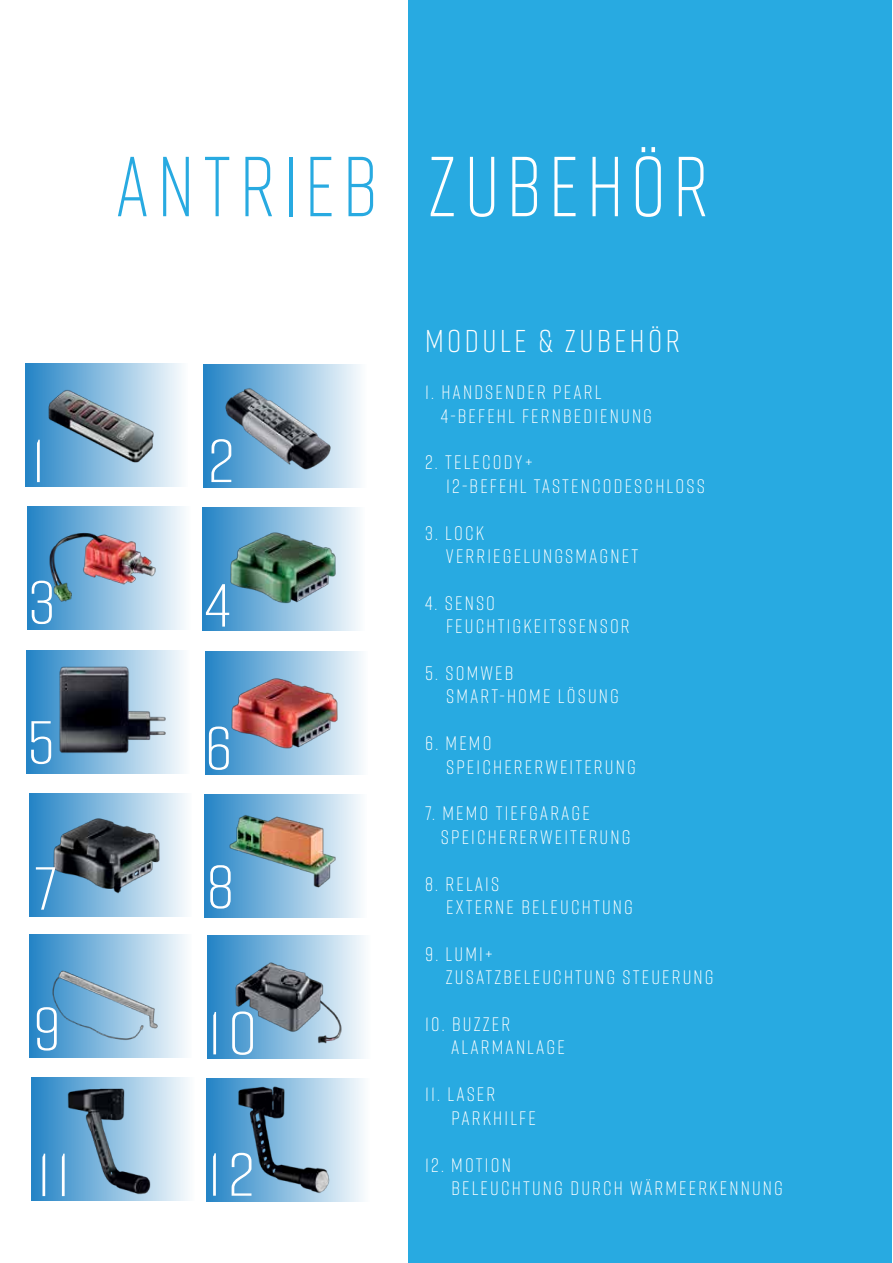
<style>
.page{position:relative;width:893px;height:1263px;background:#fff}
.page>*{position:absolute;margin:0;border:0;box-sizing:border-box;transform-origin:0 0}
.t1{font:300 84.9px "Rift";letter-spacing:.105em;color:#28aae1;scale:.92 1}
.t2{font:300 60.6px "Rift";color:#fff;scale:1.12 1}
.t3{font:300 31.5px "Rift";letter-spacing:.11em;color:#fff}
.t4{font:300 19.5px/23.4px "Rift";letter-spacing:.11em;color:#fff}
.s1{color:#fff}
</style>
<div class="page">
<div style="left:408px;top:0;width:484px;height:1263px;background:#28aae1"></div>
<div style="left:284px;top:308px;width:607px;height:7px;background:#fff"></div>
<div style="left:409px;top:308px;width:482px;height:8px;background:#28aae1"></div>
<svg style="left:25px;top:364px;width:157px;height:122px"></svg>
<svg style="left:203px;top:365px;width:157px;height:122px"></svg>
<svg style="left:27px;top:507px;width:157px;height:122px"></svg>
<svg style="left:202px;top:508px;width:157px;height:122px"></svg>
<svg style="left:27px;top:651px;width:157px;height:122px;background:#4395cd"></svg>
<svg style="left:205px;top:652px;width:157px;height:122px"></svg>
<svg style="left:29px;top:794px;width:157px;height:122px"></svg>
<svg style="left:204px;top:795px;width:157px;height:122px"></svg>
<svg style="left:29px;top:935px;width:157px;height:122px"></svg>
<svg style="left:208px;top:936px;width:156px;height:122px"></svg>
<svg style="left:32px;top:1078px;width:156px;height:122px"></svg>
<svg style="left:206px;top:1079px;width:157px;height:122px"></svg>
<img style="left:208px;top:364px;width:140px;height:124px">
<img style="left:31px;top:363px;width:140px;height:124px">
<img style="left:33px;top:506px;width:140px;height:124px">
<img style="left:213px;top:507px;width:140px;height:124px">
<img style="left:43px;top:650px;width:139px;height:124px">
<img style="left:215px;top:651px;width:139px;height:124px">
<img style="left:37px;top:793px;width:139px;height:124px">
<img style="left:213px;top:794px;width:139px;height:124px">
<img style="left:35px;top:935px;width:140px;height:123px">
<img style="left:219px;top:935px;width:139px;height:124px">
<img style="left:39px;top:1077px;width:140px;height:124px">
<img style="left:214px;top:1078px;width:139px;height:124px">
<h1 class="t1" style="left:116px;top:127px;width:646px">ANTRIEB <span class="s1">ZUBEHÖR</span></h1>
<h2 class="t2" style="left:32px;top:418px;width:14px">1</h2>
<h2 class="t2" style="left:208px;top:418px;width:26px">2</h2>
<h2 class="t2" style="left:28px;top:560px;width:26px">3</h2>
<h2 class="t2" style="left:205px;top:563px;width:24px">4</h2>
<h2 class="t2" style="left:27px;top:700px;width:26px">5</h2>
<h2 class="t2" style="left:204px;top:706px;width:27px">6</h2>
<h2 class="t2" style="left:34px;top:846px;width:22px">7</h2>
<h2 class="t2" style="left:206px;top:844px;width:27px">8</h2>
<h2 class="t2" style="left:33px;top:986px;width:27px">9</h2>
<h2 class="t2" style="left:208px;top:991px;width:46px">10</h2>
<h2 class="t2" style="left:37px;top:1132px;width:31px">11</h2>
<h2 class="t2" style="left:208px;top:1132px;width:44px">12</h2>
<h3 class="t3" style="left:425px;top:319px;width:256px">MODULE &amp; ZUBEHÖR</h3>
<p class="t4" style="left:441px;top:380px;width:213px;text-indent:-16px">1. HANDSENDER PEARL<br>4-BEFEHL FERNBEDIENUNG</p>
<p class="t4" style="left:446px;top:450px;width:260px;text-indent:-21px">2. TELECODY+<br>12-BEFEHL TASTENCODESCHLOSS</p>
<p class="t4" style="left:446px;top:520px;width:194px;text-indent:-21px">3. LOCK<br>VERRIEGELUNGSMAGNET</p>
<p class="t4" style="left:446px;top:590px;width:185px;text-indent:-21px">4. SENSO<br>FEUCHTIGKEITSSENSOR</p>
<p class="t4" style="left:446px;top:660px;width:174px;text-indent:-21px">5. SOMWEB<br>SMART-HOME LÖSUNG</p>
<p class="t4" style="left:446px;top:731px;width:191px;text-indent:-21px">6. MEMO<br>SPEICHERERWEITERUNG</p>
<p class="t4" style="left:441px;top:801px;width:191px;text-indent:-16px">7. MEMO TIEFGARAGE<br>SPEICHERERWEITERUNG</p>
<p class="t4" style="left:446px;top:871px;width:188px;text-indent:-21px">8. RELAIS<br>EXTERNE BELEUCHTUNG</p>
<p class="t4" style="left:446px;top:941px;width:269px;text-indent:-21px">9. LUMI+<br>ZUSATZBELEUCHTUNG STEUERUNG</p>
<p class="t4" style="left:451px;top:1011px;width:115px;text-indent:-26px">10. BUZZER<br>ALARMANLAGE</p>
<p class="t4" style="left:451px;top:1082px;width:86px;text-indent:-26px">11. LASER<br>PARKHILFE</p>
<p class="t4" style="left:451px;top:1152px;width:333px;text-indent:-26px">12. MOTION<br>BELEUCHTUNG DURCH WÄRMEERKENNUNG</p>
</div>
